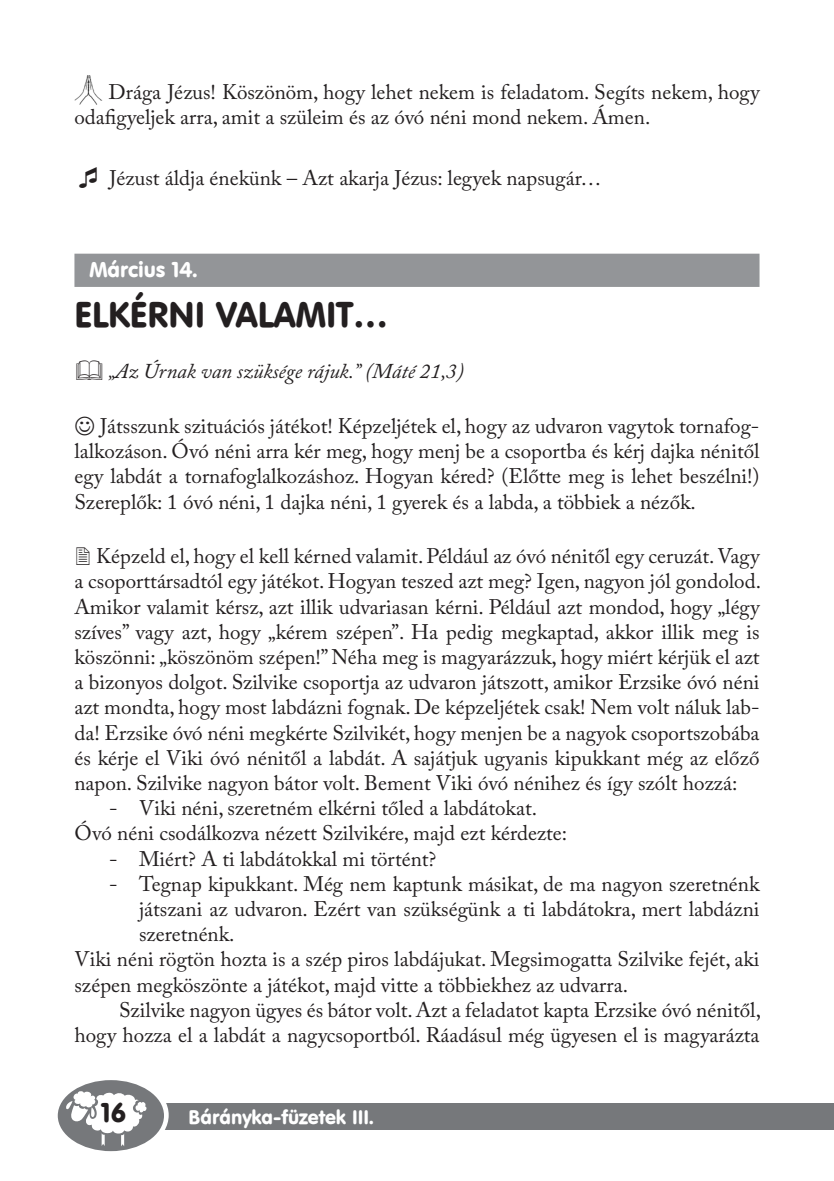
<style>
.page{position:relative;width:834px;height:1181px;background:#fff}
.page>*{position:absolute;margin:0;border:0;box-sizing:border-box;transform-origin:0 0}
.t1{font:35px "Hu Vagou Hu";color:#231f20}
.t2{font:26.6px "Hu Vagou Hu";color:#231f20}
.t3{font:21px/25.2px "Adobe Caslon Pro";color:#231f20;text-align:justify}
.t4{font:italic 21px "Adobe Caslon Pro";color:#231f20}
.t5{font:21px "Hu Vagou Hu";color:#fff}
.t6{font:19.25px "Hu Vagou Hu";color:#fff}
</style>
<div class="page">
<div style="left:74px;top:1103px;width:759px;height:27px;background:#76787b"></div>
<div style="left:53px;top:1074px;width:116px;height:82px;background:#fff;border-radius:50%"></div>
<svg style="left:58px;top:1080px;width:106px;height:71px"></svg>
<div style="left:74px;top:254px;width:685px;height:33px;background:#939598"></div>
<img style="left:74px;top:75px;width:28px;height:30px">
<p class="t3" style="left:74px;top:79px;width:687px;text-indent:34px">Drága Jézus! Köszönöm, hogy lehet nekem is feladatom. Segíts nekem, hogy odafigyeljek arra, amit a szüleim és az óvó néni mond nekem. Ámen.</p>
<p class="t3" style="left:109px;top:165px;width:493px">Jézust áldja énekünk – Azt akarja Jézus: legyek napsugár…</p>
<p class="t5" style="left:89px;top:256px;width:110px">Március 14.</p>
<h1 class="t1" style="left:74px;top:292px;width:315px">Elkérni valamit…</h1>
<p class="t4" style="left:108px;top:359px;width:357px">„Az Úrnak van szüksége rájuk.” (Máté 21,3)</p>
<p class="t3" style="left:74px;top:413px;width:686px;text-indent:26px">Játsszunk szituációs játékot! Képzeljétek el, hogy az udvaron vagytok tornafog&shy;lalkozáson. Óvó néni arra kér meg, hogy menj be a csoportba és kérj dajka nénitől egy labdát a tornafoglalkozáshoz. Hogyan kéred? (Előtte meg is lehet beszélni!)<br>Szereplők: 1 óvó néni, 1 dajka néni, 1 gyerek és a labda, a többiek a nézők.</p>
<p class="t3" style="left:74px;top:543px;width:688px;text-indent:22px">Képzeld el, hogy el kell kérned valamit. Például az óvó nénitől egy ceruzát. Vagy a csoporttársadtól egy játékot. Hogyan teszed azt meg? Igen, nagyon jól gondolod.<br>Amikor valamit kérsz, azt illik udvariasan kérni. Például azt mondod, hogy „légy szíves” vagy azt, hogy „kérem szépen”. Ha pedig megkaptad, akkor illik meg is köszönni: „köszönöm szépen!” Néha meg is magyarázzuk, hogy miért kérjük el azt a bizonyos dolgot. Szilvike csoportja az udvaron játszott, amikor Erzsike óvó néni azt mondta, hogy most labdázni fognak. De képzeljétek csak! Nem volt náluk lab&shy;da! Erzsike óvó néni megkérte Szilvikét, hogy menjen be a nagyok csoportszobába és kérje el Viki óvó nénitől a labdát. A sajátjuk ugyanis kipukkant még az előző napon. Szilvike nagyon bátor volt. Bement Viki óvó nénihez és így szólt hozzá:</p>
<p class="t3" style="left:74px;top:795px;width:494px;text-align:center">- Viki néni, szeretném elkérni tőled a labdátokat.<br>Óvó néni csodálkozva nézett Szilvikére, majd ezt kérdezte:</p>
<p class="t3" style="left:109px;top:846px;width:328px">- Miért? A ti labdátokkal mi történt?</p>
<p class="t3" style="left:109px;top:871px;width:652px">- Tegnap kipukkant. Még nem kaptunk másikat, de ma nagyon szeretnénk</p>
<p class="t3" style="left:139px;top:896px;width:622px">játszani az udvaron. Ezért van szükségünk a ti labdátokra, mert labdázni</p>
<p class="t3" style="left:139px;top:921px;width:97px">szeretnénk.</p>
<p class="t3" style="left:74px;top:946px;width:686px">Viki néni rögtön hozta is a szép piros labdájukat. Megsimogatta Szilvike fejét, aki</p>
<p class="t3" style="left:74px;top:972px;width:555px">szépen megköszönte a játékot, majd vitte a többiekhez az udvarra.</p>
<p class="t3" style="left:119px;top:997px;width:643px">Szilvike nagyon ügyes és bátor volt. Azt a feladatot kapta Erzsike óvó nénitől,</p>
<p class="t3" style="left:74px;top:1022px;width:686px">hogy hozza el a labdát a nagycsoportból. Ráadásul még ügyesen el is magyarázta</p>
<p class="t2" style="left:102px;top:1095px;width:26px">16</p>
<p class="t6" style="left:189px;top:1104px;width:186px">Bárányka-füzetek III.</p>
</div>
